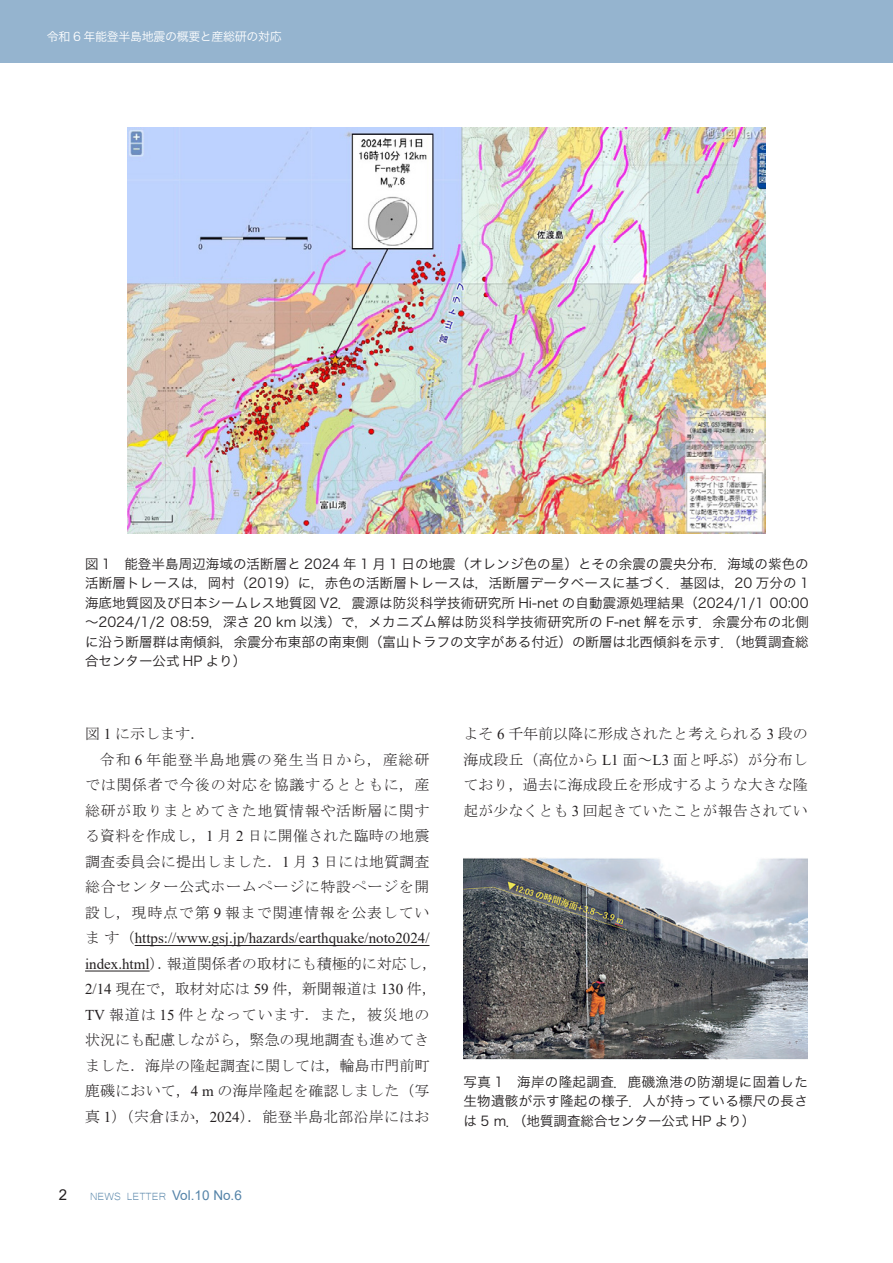
<style>
.page{position:relative;width:893px;height:1263px;background:#fff}
.page>*{position:absolute;margin:0;border:0;box-sizing:border-box;transform-origin:0 0}
.t1{font:15px/25.5px "MS Mincho";letter-spacing:.01em;color:#231f20}
.t2{font:15px "Times New Roman";color:#231f20}
.t3{font:15px "MS Mincho";letter-spacing:.05em;color:#231f20}
.t4{font:15px "MS Mincho";letter-spacing:.045em;color:#231f20}
.t5{font:15px "MS Mincho";letter-spacing:.055em;color:#231f20}
.t6{font:15px "Arial";color:#231f20}
.t7{font:13.5px/19.5px "Hira Kaku Pro W3";color:#231f20;text-align:justify}
.t8{font:13.5px "Microsoft Yi Baiti";color:#5483a8}
.t9{font:12px "Hira Kaku Pro W3";letter-spacing:-.03em;color:#fff}
.s1{font-family:"Times New Roman"}
.s2{font-family:"MS Mincho"}
.s3{font-family:"Arial"}
</style>
<div class="page">
<div style="left:0;top:0;width:893px;height:63px;background:#95b4cf"></div>
<hr style="left:135px;top:945px;width:294px;height:1px;background:#231f20">
<hr style="left:85px;top:971px;width:65px;height:1px;background:#231f20">
<img style="left:128px;top:127px;width:637px;height:407px">
<img style="left:463px;top:858px;width:345px;height:202px">
<p class="t9" style="left:47px;top:26px;width:237px">令和 6 年能登半島地震の概要と産総研の対応</p>
<p class="t7" style="left:85px;top:553px;width:725px">図 1　能登半島周辺海域の活断層と 2024 年 1 月 1 日の地震（オレンジ色の星）とその余震の震央分布．海域の紫色の活断層トレースは，岡村（2019）に，赤色の活断層トレースは，活断層データベースに基づく．基図は，20 万分の 1海底地質図及び日本シームレス地質図 V2．震源は防災科学技術研究所 Hi-net の自動震源処理結果（2024/1/1 00:00～2024/1/2 08:59，深さ 20 km 以浅）で，メカニズム解は防災科学技術研究所の F-net 解を示す．余震分布の北側に沿う断層群は南傾斜，余震分布東部の南東側（富山トラフの文字がある付近）の断層は北西傾斜を示す．（地質調査総合センター公式 HP より）</p>
<p class="t1" style="left:85px;top:721px;width:121px">図 <span class="s1">1</span> に示します．</p>
<p class="t5" style="left:100px;top:752px;width:331px">令和 <span class="s1">6</span> 年能登半島地震の発生当日から，産総研</p>
<p class="t3" style="left:85px;top:777px;width:346px">では関係者で今後の対応を協議するとともに，産</p>
<p class="t4" style="left:85px;top:803px;width:346px">総研が取りまとめてきた地質情報や活断層に関す</p>
<p class="t1" style="left:85px;top:823px;width:346px">る資料を作成し，<span class="s1">1</span> 月 <span class="s1">2</span> 日に開催された臨時の地震</p>
<p class="t1" style="left:85px;top:848px;width:346px">調査委員会に提出しました．<span class="s1">1</span> 月 <span class="s1">3</span> 日には地質調査</p>
<p class="t4" style="left:85px;top:879px;width:346px">総合センター公式ホームページに特設ページを開</p>
<p class="t3" style="left:85px;top:905px;width:346px">設し，現時点で第 <span class="s1">9</span> 報まで関連情報を公表してい</p>
<p class="t2" style="left:85px;top:927px;width:346px"><span class="s2">ます（</span>https://www.gsj.jp/hazards/earthquake/noto2024/</p>
<p class="t1" style="left:85px;top:950px;width:353px"><span class="s1">index.html</span>）．報道関係者の取材にも積極的に対応し，<br><span class="s1">2/14</span> 現在で，取材対応は <span class="s1">59</span> 件，新聞報道は <span class="s1">130</span> 件，<br><span class="s1">TV</span> 報道は <span class="s1">15</span> 件となっています．また，被災地の状況にも配慮しながら，緊急の現地調査も進めてきました．海岸の隆起調査に関しては，輪島市門前町鹿磯において，<span class="s1">4 m</span> の海岸隆起を確認しました（写真 <span class="s1">1</span>）（宍倉ほか，<span class="s1">2024</span>）．能登半島北部沿岸にはお</p>
<p class="t6" style="left:59px;top:1184px;width:10px">2</p>
<p class="t8" style="left:90px;top:1188px;width:153px">NEWS LETTER <span class="s3">Vol.10 No.6</span></p>
<p class="t1" style="left:463px;top:721px;width:346px;text-align:justify">よそ <span class="s1">6</span> 千年前以降に形成されたと考えられる <span class="s1">3</span> 段の海成段丘（高位から <span class="s1">L1</span> 面～<span class="s1">L3</span> 面と呼ぶ）が分布しており，過去に海成段丘を形成するような大きな隆起が少なくとも <span class="s1">3</span> 回起きていたことが報告されてい</p>
<p class="t7" style="left:463px;top:1071px;width:346px">写真 1　海岸の隆起調査．鹿磯漁港の防潮堤に固着した生物遺骸が示す隆起の様子．人が持っている標尺の長さは 5 m．（地質調査総合センター公式 HP より）</p>
</div>
